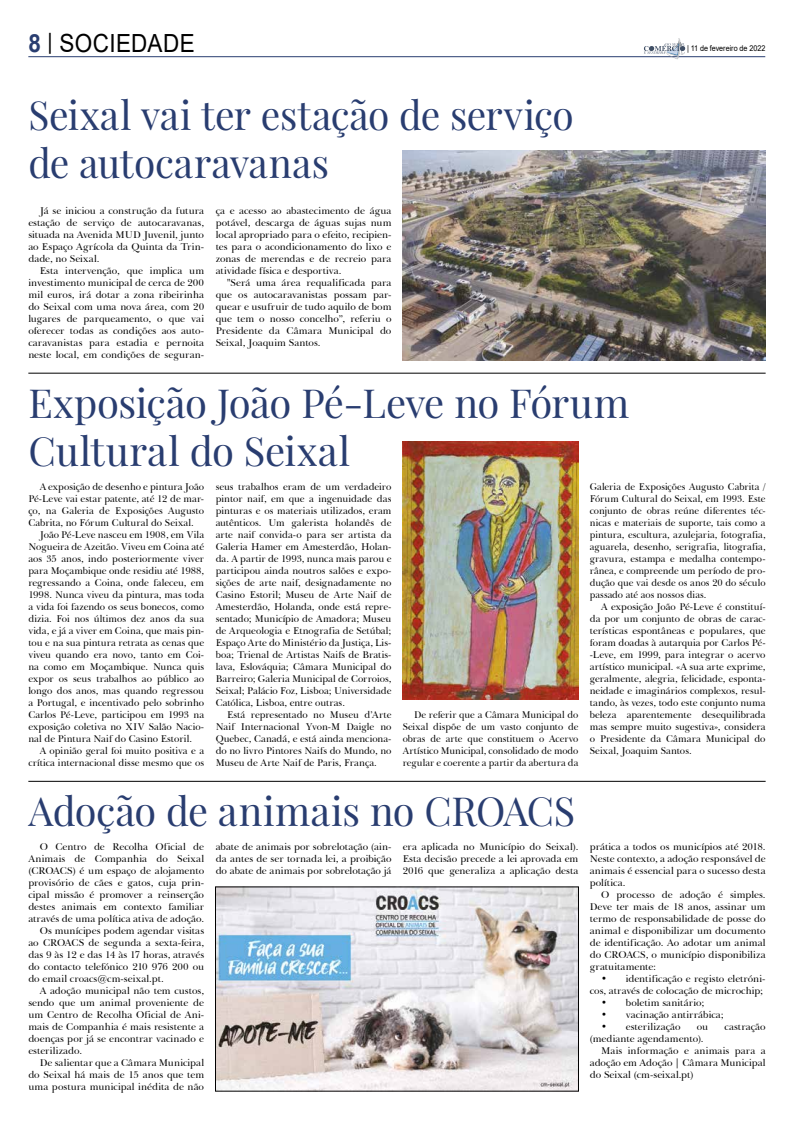
<style>
.page{position:relative;width:794px;height:1134px;background:#fff}
.page>*{position:absolute;margin:0;border:0;box-sizing:border-box;transform-origin:0 0}
.t1{font:40px/48px "Playfair Display";letter-spacing:-.01em;color:#293d70}
.t2{font:25px "Arial";letter-spacing:.015em;color:#000;scale:.9 1}
.t3{font:10px/12px "Baskerville BT";color:#000;text-align:justify}
.t4{font:10px/12px "Baskerville BT";color:#000;text-align:justify;scale:.95 1}
.t5{font:8px "Arial";color:#000;scale:.9 1}
.s1{font-weight:700;color:#293d70}
.s2{font-size:22px}
</style>
<div class="page">
<hr style="left:28px;top:56px;width:737px;height:1px;background:#293d70">
<svg style="left:643px;top:38px;width:42px;height:21px"></svg>
<hr style="left:28px;top:781px;width:737px;height:1px;background:#000">
<hr style="left:28px;top:373px;width:737px;height:1px;background:#000">
<img style="left:403px;top:150px;width:362px;height:211px">
<img style="left:217px;top:889px;width:359px;height:200px">
<img style="left:403px;top:441px;width:175px;height:258px">
<h2 class="t2" style="left:28px;top:26px;width:186px"><span class="s1">8</span> <span class="s2">|</span> SOCIEDADE</h2>
<h1 class="t1" style="left:28px;top:91px;width:547px">Seixal vai ter estação de serviço de autocaravanas</h1>
<p class="t3" style="left:28px;top:205px;width:177px;text-indent:11px">Já se iniciou a construção da futura estação de serviço de autocaravanas, situada na Avenida MUD Juvenil, junto ao Espaço Agrícola da Quinta da Trin&shy;dade, no Seixal.</p>
<p class="t3" style="left:28px;top:265px;width:177px;text-indent:11px">Esta intervenção, que implica um investimento municipal de cerca de 200 mil euros, irá dotar a zona ribeirinha do Seixal com uma nova área, com 20 lugares de parqueamento, o que vai oferecer todas as condições aos auto&shy;caravanistas para estadia e pernoita neste local, em condições de seguran-</p>
<p class="t3" style="left:216px;top:205px;width:177px">ça e acesso ao abastecimento de água potável, descarga de águas sujas num local apropriado para o efeito, recipien&shy;tes para o acondicionamento do lixo e zonas de merendas e de recreio para atividade física e desportiva.</p>
<p class="t3" style="left:216px;top:277px;width:177px;text-indent:11px">"Será uma área requalificada para que os autocaravanistas possam par&shy;quear e usufruir de tudo aquilo de bom que tem o nosso concelho”, referiu o Presidente da Câmara Municipal do Seixal, Joaquim Santos.</p>
<h1 class="t1" style="left:28px;top:379px;width:602px">Exposição João Pé-Leve no Fórum<br>Cultural do Seixal</h1>
<p class="t5" style="left:687px;top:43px;width:89px">| 11 de fevereiro de 2022</p>
<p class="t3" style="left:28px;top:481px;width:177px;text-indent:11px">A exposição de desenho e pintura João Pé-Leve vai estar patente, até 12 de mar&shy;ço, na Galeria de Exposições Augusto Cabrita, no Fórum Cultural do Seixal.</p>
<p class="t3" style="left:28px;top:529px;width:177px;text-indent:11px">João Pé-Leve nasceu em 1908, em Vila Nogueira de Azeitão. Viveu em Coina até aos 35 anos, indo posteriormente viver para Moçambique onde residiu até 1988, regressando a Coina, onde faleceu, em 1998. Nunca viveu da pintura, mas toda a vida foi fazendo os seus bonecos, como dizia. Foi nos últimos dez anos da sua vida, e já a viver em Coina, que mais pin&shy;tou e na sua pintura retrata as cenas que viveu quando era novo, tanto em Coi&shy;na como em Moçambique. Nunca quis expor os seus trabalhos ao público ao longo dos anos, mas quando regressou a Portugal, e incentivado pelo sobrinho Carlos Pé-Leve, participou em 1993 na exposição coletiva no XIV Salão Nacio&shy;nal de Pintura Naif do Casino Estoril.</p>
<p class="t3" style="left:28px;top:745px;width:177px;text-align:right">A opinião geral foi muito positiva e a crítica internacional disse mesmo que os</p>
<p class="t3" style="left:216px;top:481px;width:177px">seus trabalhos eram de um verdadeiro pintor naif, em que a ingenuidade das pinturas e os materiais utilizados, eram autênticos. Um galerista holandês de arte naif convida-o para ser artista da Galeria Hamer em Amesterdão, Holan&shy;da. A partir de 1993, nunca mais parou e participou ainda noutros salões e expo&shy;sições de arte naif, designadamente no Casino Estoril; Museu de Arte Naif de Amesterdão, Holanda, onde está repre&shy;sentado; Município de Amadora; Museu de Arqueologia e Etnografia de Setúbal; Espaço Arte do Ministério da Justiça, Lis&shy;boa; Trienal de Artistas Naifs de Bratis&shy;lava, Eslováquia; Câmara Municipal do Barreiro; Galeria Municipal de Corroios, Seixal; Palácio Foz, Lisboa; Universidade Católica, Lisboa, entre outras.</p>
<p class="t3" style="left:216px;top:709px;width:177px;text-indent:11px">Está representado no Museu d’Arte Naif Internacional Yvon-M Daigle no Quebec, Canadá, e está ainda menciona&shy;do no livro Pintores Naifs do Mundo, no Museu de Arte Naif de Paris, França.</p>
<p class="t4" style="left:403px;top:709px;width:187px;text-indent:11px">De referir que a Câmara Municipal do Seixal dispõe de um vasto conjunto de obras de arte que constituem o Acervo Artístico Municipal, consolidado de modo regular e coerente a partir da abertura da</p>
<h1 class="t1" style="left:28px;top:787px;width:548px">Adoção de animais no CROACS</h1>
<p class="t4" style="left:590px;top:481px;width:187px">Galeria de Exposições Augusto Cabrita / Fórum Cultural do Seixal, em 1993. Este conjunto de obras reúne diferentes téc&shy;nicas e materiais de suporte, tais como a pintura, escultura, azulejaria, fotografia, aguarela, desenho, serigrafia, litografia, gravura, estampa e medalha contempo&shy;rânea, e compreende um período de pro&shy;dução que vai desde os anos 20 do século passado até aos nossos dias.</p>
<p class="t3" style="left:590px;top:601px;width:177px;text-indent:11px">A exposição João Pé-Leve é constituí&shy;da por um conjunto de obras de carac&shy;terísticas espontâneas e populares, que foram doadas à autarquia por Carlos Pé--Leve, em 1999, para integrar o acervo artístico municipal. «A sua arte exprime, geralmente, alegria, felicidade, esponta&shy;neidade e imaginários complexos, resul&shy;tando, às vezes, todo este conjunto numa beleza aparentemente desequilibrada mas sempre muito sugestiva», considera o Presidente da Câmara Municipal do Seixal, Joaquim Santos.</p>
<p class="t3" style="left:40px;top:841px;width:166px">O Centro de Recolha Oficial de</p>
<p class="t3" style="left:28px;top:853px;width:177px">Animais de Companhia do Seixal</p>
<p class="t3" style="left:28px;top:865px;width:177px">(CROACS) é um espaço de alojamento</p>
<p class="t3" style="left:28px;top:877px;width:177px">provisório de cães e gatos, cuja prin-</p>
<p class="t3" style="left:28px;top:889px;width:177px">cipal missão é promover a reinserção</p>
<p class="t3" style="left:28px;top:901px;width:177px">destes animais em contexto familiar</p>
<p class="t3" style="left:28px;top:913px;width:177px">através de uma política ativa de adoção.</p>
<p class="t3" style="left:40px;top:925px;width:166px">Os munícipes podem agendar visitas</p>
<p class="t3" style="left:28px;top:937px;width:177px">ao CROACS de segunda a sexta-feira,</p>
<p class="t3" style="left:28px;top:949px;width:177px">das 9 às 12 e das 14 às 17 horas, através</p>
<p class="t3" style="left:28px;top:961px;width:177px">do contacto telefónico 210 976 200 ou</p>
<p class="t3" style="left:28px;top:973px;width:137px">do email croacs@cm-seixal.pt.</p>
<p class="t3" style="left:40px;top:985px;width:166px">A adoção municipal não tem custos,</p>
<p class="t3" style="left:28px;top:997px;width:177px">sendo que um animal proveniente de</p>
<p class="t3" style="left:28px;top:1009px;width:177px">um Centro de Recolha Oficial de Ani-</p>
<p class="t3" style="left:28px;top:1021px;width:177px">mais de Companhia é mais resistente a</p>
<p class="t3" style="left:28px;top:1033px;width:177px">doenças por já se encontrar vacinado e</p>
<p class="t3" style="left:28px;top:1045px;width:55px">esterilizado.</p>
<p class="t3" style="left:40px;top:1057px;width:166px">De salientar que a Câmara Municipal</p>
<p class="t3" style="left:28px;top:1069px;width:177px">do Seixal há mais de 15 anos que tem</p>
<p class="t3" style="left:28px;top:1081px;width:177px">uma postura municipal inédita de não</p>
<p class="t3" style="left:216px;top:841px;width:177px">abate de animais por sobrelotação (ain&shy;da antes de ser tornada lei, a proibição do abate de animais por sobrelotação já</p>
<p class="t3" style="left:403px;top:841px;width:177px">era aplicada no Município do Seixal).<br>Esta decisão precede a lei aprovada em 2016 que generaliza a aplicação desta</p>
<p class="t3" style="left:590px;top:841px;width:177px">prática a todos os municípios até 2018.<br>Neste contexto, a adoção responsável de animais é essencial para o sucesso desta política.</p>
<p class="t3" style="left:590px;top:889px;width:177px;text-indent:11px">O processo de adoção é simples.<br>Deve ter mais de 18 anos, assinar um termo de responsabilidade de posse do animal e disponibilizar um documento de identificação. Ao adotar um animal do CROACS, o município disponibiliza gratuitamente:</p>
<p class="t3" style="left:590px;top:973px;width:177px;text-align:right">• identificação e registo eletróni&shy;cos, através de colocação de microchip;</p>
<p class="t3" style="left:601px;top:997px;width:105px">• boletim sanitário;</p>
<p class="t3" style="left:601px;top:1009px;width:124px">• vacinação antirrábica;</p>
<p class="t3" style="left:601px;top:1021px;width:81px">• esterilização</p>
<p class="t3" style="left:697px;top:1021px;width:13px">ou</p>
<p class="t3" style="left:724px;top:1021px;width:43px">castração</p>
<p class="t3" style="left:590px;top:1033px;width:115px">(mediante agendamento).</p>
<p class="t3" style="left:601px;top:1045px;width:166px">Mais informação e animais para a</p>
<p class="t3" style="left:590px;top:1057px;width:177px">adoção em Adoção | Câmara Municipal</p>
<p class="t3" style="left:590px;top:1069px;width:105px">do Seixal (cm-seixal.pt)</p>
</div>
